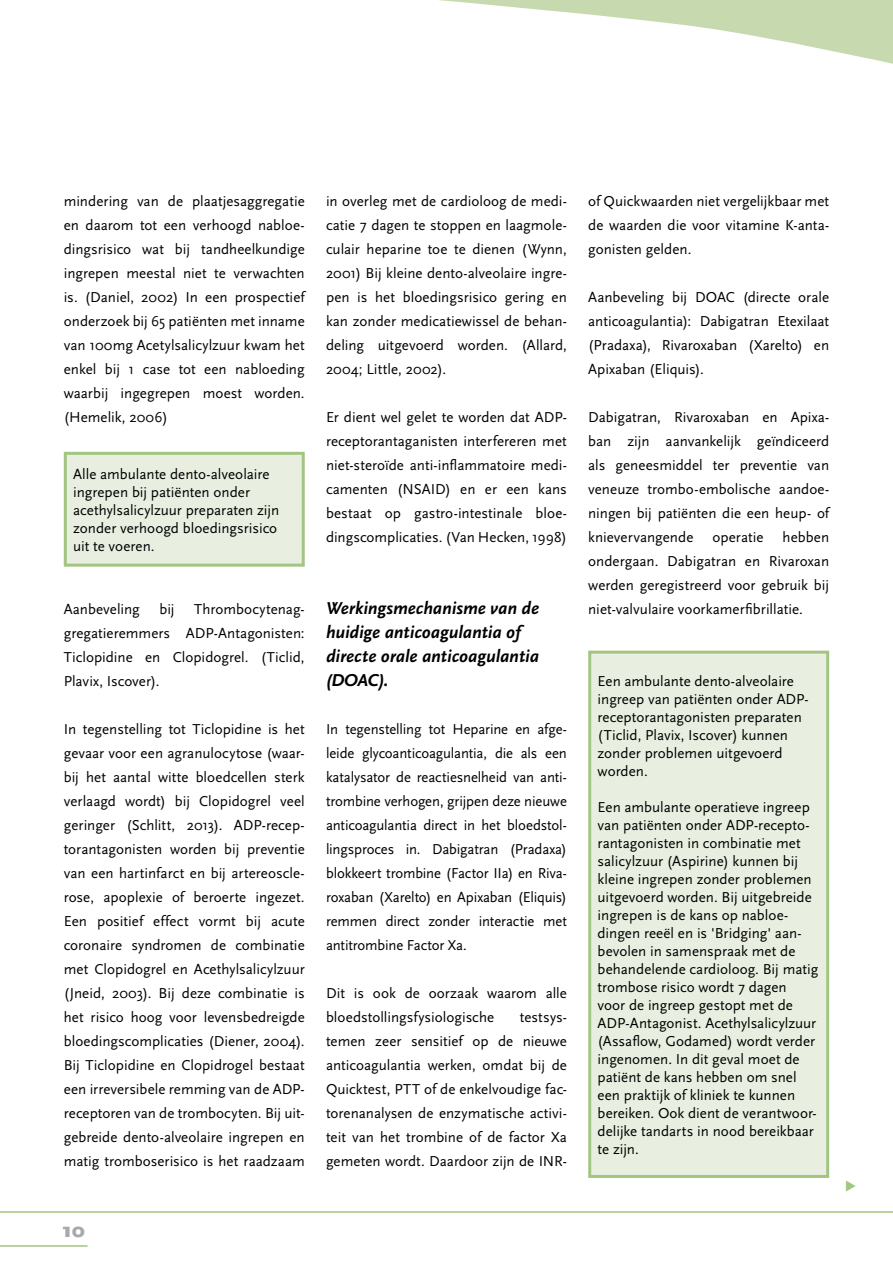
<style>
.page{position:relative;width:893px;height:1263px;background:#fff}
.page>*{position:absolute;margin:0;border:0;box-sizing:border-box;transform-origin:0 0}
.t1{font:900 21px "Scala Sans";color:#a7a9ac}
.t2{font:italic 700 18px/24px "Scala Sans";letter-spacing:-.005em;color:#000}
.t3{font:15px/24px "Scala Sans";color:#000;text-align:justify}
</style>
<div class="page">
<hr style="left:0;top:1245px;width:88px;height:2px;background:#a3c582">
<hr style="left:0;top:1211px;width:893px;height:2px;background:#a3c582">
<svg style="left:439px;top:0;width:454px;height:64px"></svg>
<div style="left:65px;top:453px;width:238px;height:112px;background:#e9efe0"></div>
<div style="left:64px;top:452px;width:241px;height:115px;border:3px solid #a3c582"></div>
<div style="left:590px;top:652px;width:238px;height:524px;background:#e9efe0"></div>
<div style="left:588px;top:651px;width:241px;height:527px;border:3px solid #a3c582"></div>
<p class="t3" style="left:64px;top:190px;width:242px">mindering van de plaatjesaggregatie en daarom tot een verhoogd nabloe&shy;dingsrisico wat bij tandheelkundige ingrepen meestal niet te verwachten is. (Daniel, 2002) In een prospectief onderzoek bij 65 patiënten met inname van 100mg Acetylsalicylzuur kwam het enkel bij 1 case tot een nabloeding waarbij ingegrepen moest worden. (Hemelik, 2006)</p>
<p class="t3" style="left:326px;top:190px;width:242px">in overleg met de cardioloog de medi&shy;catie 7 dagen te stoppen en laagmole&shy;culair heparine toe te dienen (Wynn, 2001) Bij kleine dento-alveolaire ingre&shy;pen is het bloedingsrisico gering en kan zonder medicatiewissel de behan&shy;deling uitgevoerd worden. (Allard, 2004; Little, 2002).</p>
<p class="t3" style="left:326px;top:406px;width:242px">Er dient wel gelet te worden dat ADP&shy;receptorantaganisten interfereren met niet-steroïde anti-inflammatoire medi&shy;camenten (NSAID) en er een kans bestaat op gastro-intestinale bloe&shy;dingscomplicaties. (Van Hecken, 1998)</p>
<p class="t3" style="left:73px;top:465px;width:208px;line-height:18px;text-align:left">Alle ambulante dento-alveolaire ingrepen bij patiënten onder acethylsalicylzuur preparaten zijn zonder verhoogd bloedingsrisico uit te voeren.</p>
<p class="t3" style="left:64px;top:598px;width:78px">Aanbeveling</p>
<p class="t3" style="left:159px;top:598px;width:17px">bij</p>
<p class="t3" style="left:64px;top:598px;width:242px;text-indent:131px">Thrombocytenag&shy;gregatieremmers ADP-Antagonisten:<br>Ticlopidine en Clopidogrel. (Ticlid, Plavix, Iscover).</p>
<p class="t3" style="left:64px;top:718px;width:242px">In tegenstelling tot Ticlopidine is het gevaar voor een agranulocytose (waar&shy;bij het aantal witte bloedcellen sterk verlaagd wordt) bij Clopidogrel veel geringer (Schlitt, 2013). ADP-recep&shy;torantagonisten worden bij preventie van een hartinfarct en bij artereoscle&shy;rose, apoplexie of beroerte ingezet.<br>Een positief effect vormt bij acute coronaire syndromen de combinatie met Clopidogrel en Acethylsalicylzuur (Jneid, 2003). Bij deze combinatie is het risico hoog voor levensbedreigde bloedingscomplicaties (Diener, 2004).<br>Bij Ticlopidine en Clopidrogel bestaat een irreversibele remming van de ADP&shy;receptoren van de trombocyten. Bij uit&shy;gebreide dento-alveolaire ingrepen en matig tromboserisico is het raadzaam</p>
<p class="t2" style="left:326px;top:597px;width:215px">Werkingsmechanisme van de huidige anticoagulantia of directe orale anticoagulantia (DOAC).</p>
<p class="t3" style="left:326px;top:718px;width:242px">In tegenstelling tot Heparine en afge&shy;leide glycoanticoagulantia, die als een katalysator de reactiesnelheid van anti&shy;trombine verhogen, grijpen deze nieuwe anticoagulantia direct in het bloedstol&shy;lingsproces in. Dabigatran (Pradaxa) blokkeert trombine (Factor IIa) en Riva&shy;roxaban (Xarelto) en Apixaban (Eliquis) remmen direct zonder interactie met antitrombine Factor Xa.</p>
<p class="t3" style="left:326px;top:982px;width:242px">Dit is ook de oorzaak waarom alle bloedstollingsfysiologische</p>
<p class="t3" style="left:326px;top:1006px;width:242px;text-indent:194px">testsys&shy;temen zeer sensitief op de nieuwe anticoagulantia werken, omdat bij de Quicktest, PTT of de enkelvoudige fac&shy;torenanalysen de enzymatische activi&shy;teit van het trombine of de factor Xa gemeten wordt. Daardoor zijn de INR-</p>
<p class="t3" style="left:588px;top:190px;width:242px">of Quickwaarden niet vergelijkbaar met de waarden die voor vitamine K-anta&shy;gonisten gelden.</p>
<p class="t3" style="left:588px;top:286px;width:242px">Aanbeveling bij DOAC (directe orale anticoagulantia): Dabigatran Etexilaat (Pradaxa), Rivaroxaban (Xarelto) en Apixaban (Eliquis).</p>
<p class="t3" style="left:588px;top:406px;width:242px">Dabigatran, Rivaroxaban en Apixa&shy;ban zijn aanvankelijk geïndiceerd als geneesmiddel ter preventie van veneuze trombo-embolische aandoe&shy;ningen bij patiënten die een heup- of knievervangende</p>
<p class="t3" style="left:588px;top:526px;width:242px;text-indent:194px">hebben ondergaan. Dabigatran en Rivaroxan werden geregistreerd voor gebruik bij niet-valvulaire voorkamerfibrillatie.</p>
<p class="t3" style="left:712px;top:526px;width:53px">operatie</p>
<p class="t3" style="left:598px;top:672px;width:213px;line-height:18px;text-align:left">Een ambulante dento-alveolaire ingreep van patiënten onder ADP&shy;receptorantagonisten preparaten (Ticlid, Plavix, Iscover) kunnen zonder problemen uitgevoerd worden.</p>
<p class="t3" style="left:598px;top:798px;width:222px;line-height:18px;text-align:left">Een ambulante operatieve ingreep van patiënten onder ADP-recepto&shy;rantagonisten in combinatie met salicylzuur (Aspirine) kunnen bij kleine ingrepen zonder problemen uitgevoerd worden. Bij uitgebreide ingrepen is de kans op nabloe&shy;dingen reeël en is 'Bridging' aan&shy;bevolen in samenspraak met de behandelende cardioloog. Bij matig trombose risico wordt 7 dagen<br>voor de ingreep gestopt met de<br>ADP-Antagonist. Acethylsalicylzuur (Assaflow, Godamed) wordt verder ingenomen. In dit geval moet de patiënt de kans hebben om snel een praktijk of kliniek te kunnen bereiken. Ook dient de verantwoor&shy;delijke tandarts in nood bereikbaar te zijn.</p>
<h1 class="t1" style="left:62px;top:1219px;width:24px">10</h1>
</div>
